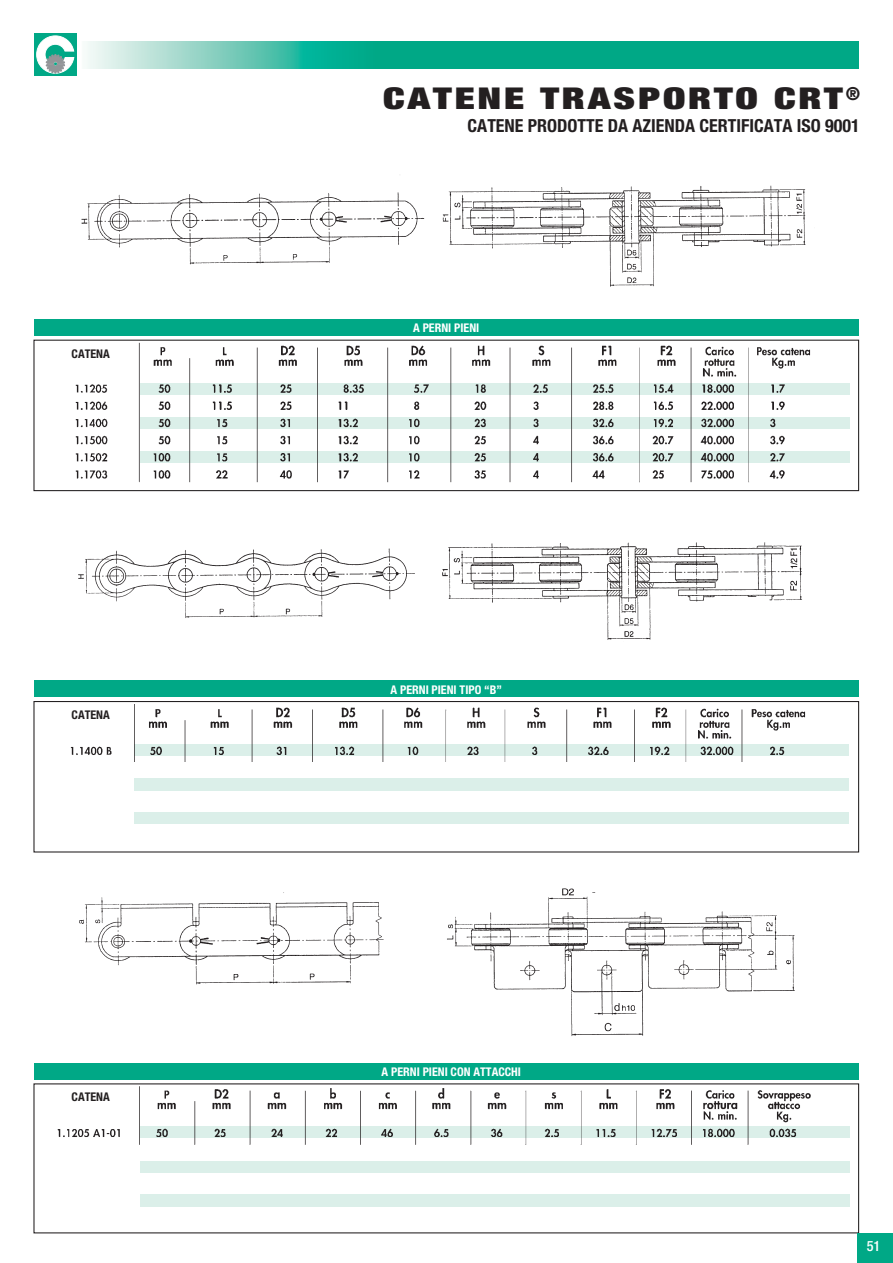
<style>
.page{position:relative;width:893px;height:1263px;background:#fff}
.page>*{position:absolute;margin:0;border:0;box-sizing:border-box;transform-origin:0 0}
.t1{font:900 condensed 30.15px "Helvetica Neue LT Std";letter-spacing:.07em;color:#231f20;scale:1.33 1}
.t2{font:700 condensed 18px "Helvetica Neue LT Std";color:#231f20}
.t3{font:500 condensed 14.25px "Helvetica Neue LT Std";color:#fff}
.t4{font:700 condensed 12px "Helvetica Neue LT Std";color:#fff}
.t5{font:700 condensed 12px "Helvetica Neue LT Std";color:#231f20}
</style>
<div class="page">
<div style="left:140px;top:383px;width:709px;height:12px;background:#dbefe9"></div>
<div style="left:140px;top:417px;width:709px;height:12px;background:#dbefe9"></div>
<div style="left:140px;top:451px;width:709px;height:12px;background:#dbefe9"></div>
<div style="left:34px;top:34px;width:42px;height:42px;background:#00a886"></div>
<div style="left:376px;top:41px;width:482px;height:27px;background:#00a886"></div>
<svg style="left:87px;top:41px;width:289px;height:27px;background:#6eccba"></svg>
<svg style="left:36px;top:35px;width:41px;height:39px"></svg>
<div style="left:34px;top:319px;width:824px;height:17px;background:#00a886"></div>
<img style="left:75px;top:342px;width:736px;height:141px">
<div style="left:33px;top:340px;width:826px;height:151px;border:1px solid #231f20"></div>
<img style="left:81px;top:185px;width:725px;height:102px">
<img style="left:78px;top:542px;width:724px;height:98px">
<div style="left:134px;top:744px;width:715px;height:12px;background:#dbefe9"></div>
<div style="left:34px;top:680px;width:824px;height:17px;background:#00a886"></div>
<img style="left:70px;top:704px;width:736px;height:57px">
<div style="left:33px;top:701px;width:826px;height:152px;border:1px solid #231f20"></div>
<div style="left:140px;top:1126px;width:709px;height:12px;background:#dbefe9"></div>
<div style="left:140px;top:1161px;width:709px;height:12px;background:#dbefe9"></div>
<div style="left:140px;top:1195px;width:709px;height:12px;background:#dbefe9"></div>
<div style="left:34px;top:1063px;width:824px;height:16px;background:#00a886"></div>
<img style="left:58px;top:1086px;width:753px;height:59px">
<div style="left:134px;top:779px;width:715px;height:12px;background:#dbefe9"></div>
<div style="left:134px;top:812px;width:715px;height:12px;background:#dbefe9"></div>
<img style="left:79px;top:888px;width:716px;height:148px">
<div style="left:857px;top:1233px;width:36px;height:30px;background:#00a886"></div>
<p class="t5" style="left:72px;top:349px;width:40px">CATENA</p>
<p class="t5" style="left:72px;top:711px;width:40px">CATENA</p>
<p class="t5" style="left:72px;top:1093px;width:40px">CATENA</p>
<h1 class="t1" style="left:383px;top:87px;width:360px">CATENE TRASPORTO CRT<sup>®</sup></h1>
<h2 class="t2" style="left:468px;top:119px;width:393px">CATENE PRODOTTE DA AZIENDA CERTIFICATA ISO 9001</h2>
<p class="t4" style="left:413px;top:324px;width:68px">A PERNI PIENI</p>
<p class="t4" style="left:390px;top:685px;width:113px">A PERNI PIENI TIPO “B”</p>
<p class="t4" style="left:382px;top:1067px;width:141px">A PERNI PIENI CON ATTACCHI</p>
<p class="t3" style="left:867px;top:1241px;width:15px">51</p>
</div>
